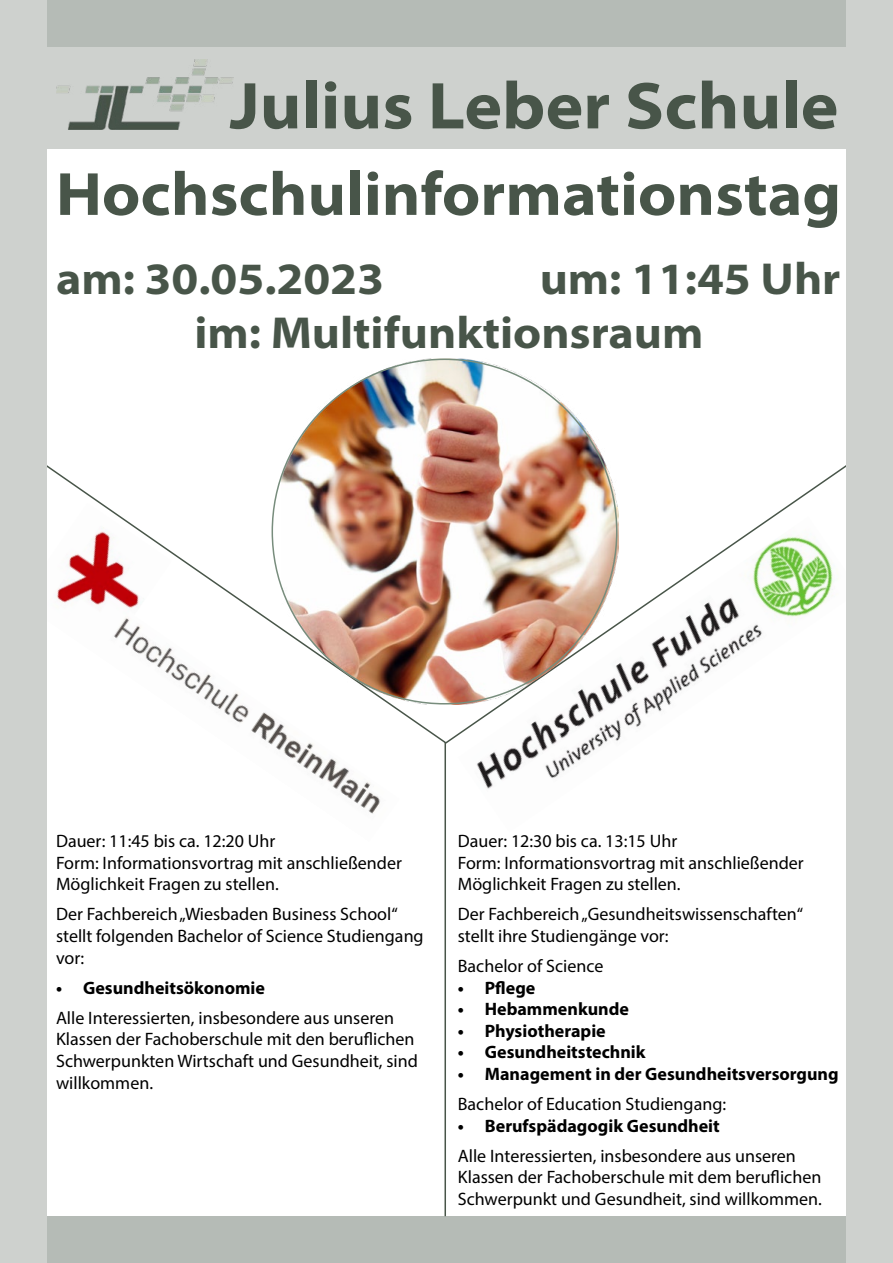
<style>
.page{position:relative;width:893px;height:1263px;background:#fff}
.page>*{position:absolute;margin:0;border:0;box-sizing:border-box;transform-origin:0 0}
.t1{font:700 semi-expanded 66.75px "Myriad Pro";color:#485549}
.t2{font:700 semi-expanded 61.5px "Myriad Pro";color:#485549}
.t3{font:700 semi-expanded 45px/54px "Myriad Pro";color:#485549}
.t4{font:18px/21.6px "Myriad Pro";color:#000}
.t5{font:700 18px "Myriad Pro";color:#000}
</style>
<div class="page">
<div style="left:0;top:47px;width:893px;height:102px;background:#ced1ce"></div>
<div style="left:47px;top:1216px;width:799px;height:47px;background:#b5bbb6"></div>
<img style="left:276px;top:745px;width:104px;height:69px">
<img style="left:477px;top:745px;width:125px;height:44px">
<svg style="left:448px;top:465px;width:398px;height:280px"></svg>
<hr style="left:444px;top:742px;width:2px;height:474px;background:#485549">
<svg style="left:47px;top:465px;width:401px;height:280px"></svg>
<img style="left:56px;top:60px;width:178px;height:70px">
<div style="left:0;top:0;width:47px;height:1263px;background:#ced1ce"></div>
<div style="left:47px;top:0;width:799px;height:47px;background:#b5bbb6"></div>
<div style="left:846px;top:0;width:47px;height:1263px;background:#ced1ce"></div>
<img style="left:281px;top:359px;width:337px;height:345px">
<h1 class="t1" style="left:230px;top:62px;width:610px">Julius Leber Schule</h1>
<h2 class="t2" style="left:56px;top:153px;width:787px">Hochschulinformationstag</h2>
<h3 class="t3" style="left:56px;top:251px;width:330px">am: 30.05.2023</h3>
<h3 class="t3" style="left:194px;top:251px;width:648px;text-indent:345px">um: 11:45 Uhr im: Multifunktionsraum</h3>
<p class="t4" style="left:56px;top:830px;width:347px">Dauer: 11:45 bis ca. 12:20 Uhr<br>Form: Informationsvortrag mit anschließender<br>Möglichkeit Fragen zu stellen.</p>
<p class="t4" style="left:56px;top:903px;width:369px">Der Fachbereich „Wiesbaden Business School“ stellt folgenden Bachelor of Science Studiengang vor:</p>
<p class="t5" style="left:56px;top:976px;width:210px">• Gesundheitsökonomie</p>
<p class="t4" style="left:56px;top:1006px;width:363px">Alle Interessierten, insbesondere aus unseren Klassen der Fachoberschule mit den beruflichen Schwerpunkten Wirtschaft und Gesundheit, sind willkommen.</p>
<p class="t4" style="left:458px;top:830px;width:347px">Dauer: 12:30 bis ca. 13:15 Uhr<br>Form: Informationsvortrag mit anschließender<br>Möglichkeit Fragen zu stellen.</p>
<p class="t4" style="left:458px;top:903px;width:347px">Der Fachbereich „Gesundheitswissenschaften“ stellt ihre Studiengänge vor:</p>
<p class="t4" style="left:458px;top:955px;width:147px">Bachelor of Science</p>
<p class="t5" style="left:458px;top:976px;width:79px">• Pflege</p>
<p class="t5" style="left:458px;top:997px;width:173px">• Hebammenkunde</p>
<p class="t5" style="left:458px;top:1019px;width:149px">• Physiotherapie</p>
<p class="t5" style="left:458px;top:1040px;width:189px">• Gesundheitstechnik</p>
<p class="t5" style="left:458px;top:1062px;width:382px">• Management in der Gesundheitsversorgung</p>
<p class="t4" style="left:458px;top:1093px;width:270px">Bachelor of Education Studiengang:</p>
<p class="t5" style="left:458px;top:1114px;width:263px">• Berufspädagogik Gesundheit</p>
<p class="t4" style="left:458px;top:1145px;width:366px">Alle Interessierten, insbesondere aus unseren<br>Klassen der Fachoberschule mit dem beruflichen<br>Schwerpunkt und Gesundheit, sind willkommen.</p>
</div>
